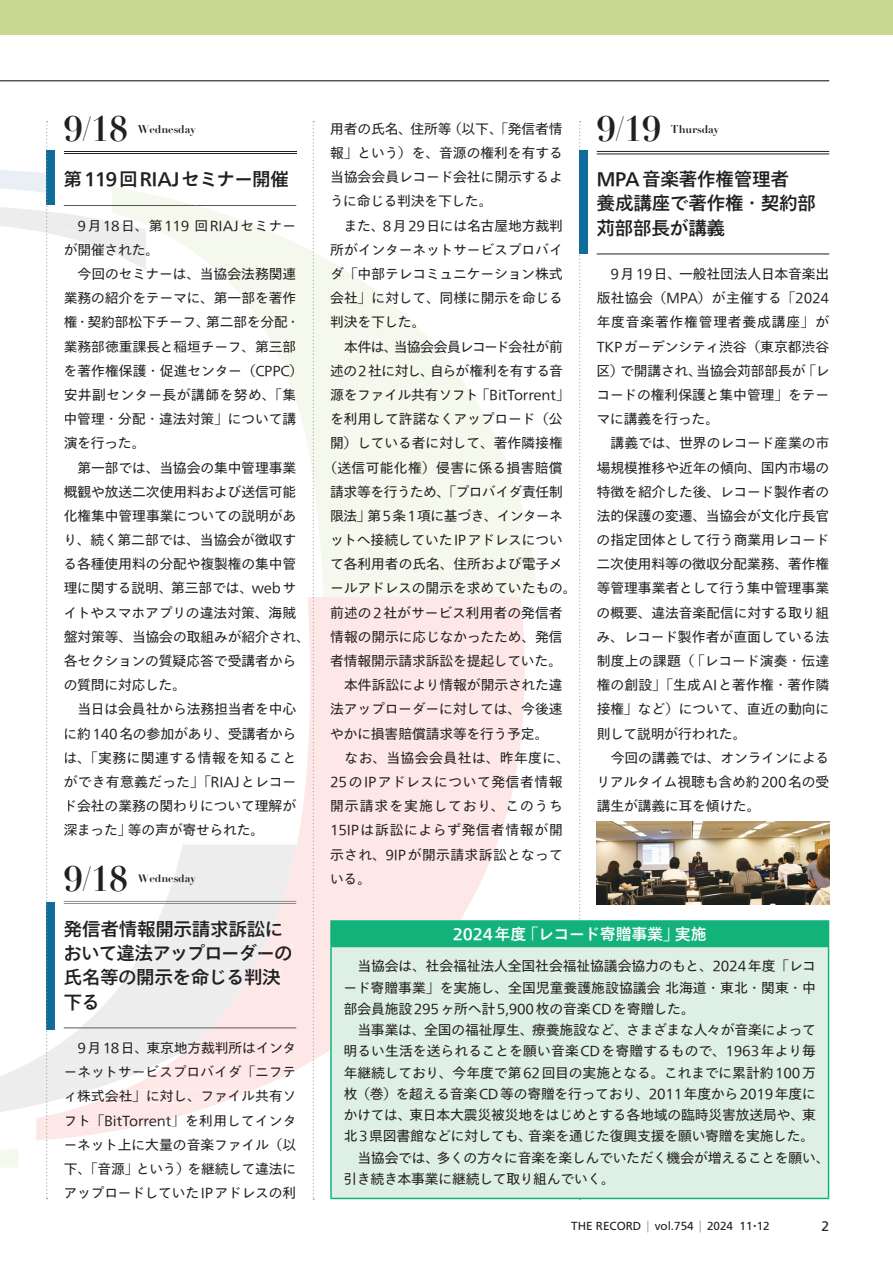
<style>
.page{position:relative;width:893px;height:1263px;background:#fff}
.page>*{position:absolute;margin:0;border:0;box-sizing:border-box;transform-origin:0 0}
.t1{font:700 34.5px "Didot";color:#231f20}
.t2{font:500 18.6px/24.2px "Tazugane Gothic Std N";letter-spacing:-.02em;color:#231f20}
.t3{font:500 15.9px "Tazugane Gothic Std N";letter-spacing:-.01em;color:#fff}
.t4{font:13.8px/24.2px "Tazugane Gothic Std N";letter-spacing:-.01em;color:#231f20}
.t5{font:13.8px "Tazugane Gothic Std N";letter-spacing:-.03em;color:#231f20}
.t6{font:13.8px "Tazugane Gothic Std N";letter-spacing:-.045em;color:#231f20}
.t7{font:13.8px "Tazugane Gothic Std N";letter-spacing:.03em;color:#231f20}
.t8{font:13.8px "Tazugane Gothic Std N";letter-spacing:.05em;color:#231f20}
.t9{font:13.8px "Tazugane Gothic Std N";letter-spacing:.02em;color:#231f20}
.t10{font:13.8px "Tazugane Gothic Std N";letter-spacing:.025em;color:#231f20}
.t11{font:13.8px "Tazugane Gothic Std N";letter-spacing:.035em;color:#231f20}
.t12{font:13.8px "Tazugane Gothic Std N";letter-spacing:.06em;color:#231f20}
.t13{font:13.8px "Frutiger LT Std";color:#231f20}
.t14{font:11.7px "Frutiger LT Std";color:#231f20}
.t15{font:700 11.1px "Didot";letter-spacing:-.005em;color:#231f20}
.s1{font-family:"Koz Min Pr 6 N"}
</style>
<div class="page">
<div style="left:0;top:0;width:893px;height:34px;background:#c9d88e"></div>
<svg style="left:296px;top:188px;width:241px;height:409px;fill:#f5f8ec"></svg>
<svg style="left:296px;top:597px;width:229px;height:544px;background:#fdeaea"></svg>
<img style="left:597px;top:821px;width:232px;height:84px">
<hr style="left:0;top:80px;width:829px;height:1px;background:#231f20">
<svg style="left:313px;top:121px;width:1px;height:1079px"></svg>
<svg style="left:579px;top:121px;width:2px;height:1079px"></svg>
<hr style="left:597px;top:151px;width:232px;height:1px;background:#231f20">
<hr style="left:597px;top:154px;width:232px;height:1px;background:#231f20">
<hr style="left:597px;top:254px;width:232px;height:1px;background:#231f20">
<svg style="left:0;top:121px;width:296px;height:1078px"></svg>
<div style="left:580px;top:150px;width:8px;height:104px;background:#0f6d9c"></div>
<div style="left:331px;top:921px;width:497px;height:25px;background:#13b27b"></div>
<div style="left:331px;top:946px;width:497px;height:252px;background:#deefe6"></div>
<hr style="left:330px;top:922px;width:2px;height:24px;background:#13b27b">
<hr style="left:330px;top:920px;width:499px;height:2px;background:#13b27b">
<svg style="left:828px;top:922px;width:1px;height:24px"></svg>
<hr style="left:330px;top:947px;width:2px;height:251px;background:#13b27b">
<hr style="left:330px;top:946px;width:499px;height:1px;background:#13b27b">
<hr style="left:828px;top:947px;width:1px;height:251px;background:#13b27b">
<hr style="left:330px;top:1198px;width:499px;height:1px;background:#13b27b">
<h1 class="t1" style="left:64px;top:107px;width:66px">9/18</h1>
<p class="t15" style="left:138px;top:122px;width:59px">Wednesday</p>
<h2 class="t2" style="left:64px;top:169px;width:227px">第119回RIAJセミナー開催</h2>
<p class="t4" style="left:63px;top:214px;width:248px">　9月18日、第119 回RIAJセミナーが開催された。<br>　今回のセミナーは、当協会法務関連業務の紹介をテーマに、第一部を著作権・契約部松下チーフ、第二部を分配・業務部徳重課長と稲垣チーフ、第三部を著作権保護・促進センター（CPPC）安井副センター長が講師を努め、「集中管理・分配・違法対策」について講演を行った。<br>　第一部では、当協会の集中管理事業概観や放送二次使用料および送信可能化権集中管理事業についての説明があり、続く第二部では、当協会が徴収する各種使用料の分配や複製権の集中管理に関する説明、第三部では、webサイトやスマホアプリの違法対策、海賊盤対策等、当協会の取組みが紹介され、各セクションの質疑応答で受講者からの質問に対応した。<br>　当日は会員社から法務担当者を中心に約140名の参加があり、受講者からは、「実務に関連する情報を知ることができ有意義だった」「RIAJとレコード会社の業務の関わりについて理解が深まった」等の声が寄せられた。</p>
<h1 class="t1" style="left:64px;top:857px;width:66px">9/18</h1>
<p class="t15" style="left:138px;top:871px;width:59px">Wednesday</p>
<h2 class="t2" style="left:63px;top:918px;width:231px">発信者情報開示請求訴訟において違法アップローダーの氏名等の開示を命じる判決下る</h2>
<p class="t4" style="left:64px;top:1036px;width:234px;text-align:justify">　9月18日、東京地方裁判所はインターネットサービスプロバイダ「ニフティ株式会社」に対し、ファイル共有ソフト「BitTorrent」を利用してインターネット上に大量の音楽ファイル（以下、「音源」という）を継続して違法にアップロードしていたIPアドレスの利</p>
<p class="t4" style="left:330px;top:117px;width:234px">用者の氏名、住所等（以下、「発信者情</p>
<p class="t4" style="left:330px;top:142px;width:234px">報」という）を、音源の権利を有する</p>
<p class="t4" style="left:330px;top:166px;width:234px">当協会会員レコード会社に開示するよ</p>
<p class="t4" style="left:330px;top:190px;width:164px">うに命じる判決を下した。</p>
<p class="t4" style="left:330px;top:214px;width:234px">　また、8月29日には名古屋地方裁判</p>
<p class="t4" style="left:330px;top:238px;width:234px">所がインターネットサービスプロバイ</p>
<p class="t4" style="left:330px;top:263px;width:234px">ダ「中部テレコミュニケーション株式</p>
<p class="t4" style="left:330px;top:287px;width:234px">会社」に対して、同様に開示を命じる</p>
<p class="t4" style="left:330px;top:311px;width:97px">判決を下した。</p>
<p class="t6" style="left:330px;top:337px;width:234px">　本件は、当協会会員レコード会社が前</p>
<p class="t5" style="left:330px;top:361px;width:235px">述の2社に対し、自らが権利を有する音</p>
<p class="t4" style="left:330px;top:383px;width:241px">源をファイル共有ソフト「BitTorrent」</p>
<p class="t4" style="left:330px;top:408px;width:234px">を利用して許諾なくアップロード（公</p>
<p class="t4" style="left:330px;top:432px;width:234px">開）している者に対して、著作隣接権</p>
<p class="t10" style="left:323px;top:458px;width:241px">（送信可能化権）侵害に係る損害賠償</p>
<p class="t5" style="left:330px;top:482px;width:234px">請求等を行うため、「プロバイダ責任制</p>
<p class="t5" style="left:330px;top:506px;width:234px">限法」第5条1項に基づき、インターネ</p>
<p class="t4" style="left:330px;top:529px;width:234px">ットへ接続していたIPアドレスについ</p>
<p class="t4" style="left:330px;top:553px;width:234px">て各利用者の氏名、住所および電子メ</p>
<p class="t4" style="left:330px;top:577px;width:248px">ールアドレスの開示を求めていたもの。</p>
<p class="t4" style="left:330px;top:601px;width:234px">前述の2社がサービス利用者の発信者</p>
<p class="t4" style="left:330px;top:625px;width:234px">情報の開示に応じなかったため、発信</p>
<p class="t4" style="left:330px;top:649px;width:233px">者情報開示請求訴訟を提起していた。</p>
<p class="t4" style="left:330px;top:674px;width:234px">　本件訴訟により情報が開示された違</p>
<p class="t4" style="left:330px;top:698px;width:234px">法アップローダーに対しては、今後速</p>
<p class="t4" style="left:330px;top:722px;width:220px">やかに損害賠償請求等を行う予定。</p>
<p class="t11" style="left:330px;top:748px;width:241px">　なお、当協会会員社は、昨年度に、</p>
<p class="t7" style="left:330px;top:772px;width:234px">25のIPアドレスについて発信者情報</p>
<p class="t12" style="left:330px;top:796px;width:234px">開示請求を実施しており、このうち</p>
<p class="t8" style="left:330px;top:820px;width:234px">15IPは訴訟によらず発信者情報が開</p>
<p class="t9" style="left:330px;top:845px;width:234px">示され、9IPが開示請求訴訟となって</p>
<p class="t4" style="left:330px;top:867px;width:42px">いる。</p>
<h1 class="t1" style="left:597px;top:107px;width:66px">9/19</h1>
<p class="t15" style="left:671px;top:122px;width:50px">Thursday</p>
<h2 class="t2" style="left:596px;top:169px;width:221px">MPA音楽著作権管理者<br>養成講座で著作権・契約部苅部部長が講義</h2>
<p class="t4" style="left:596px;top:263px;width:235px">　9月19日、一般社団法人日本音楽出版社協会（MPA）が主催する「2024年度音楽著作権管理者養成講座」が<br>TKPガーデンシティ渋谷（東京都渋谷区）で開講され、当協会苅部部長が「レコードの権利保護と集中管理」をテーマに講義を行った。<br>　講義では、世界のレコード産業の市場規模推移や近年の傾向、国内市場の特徴を紹介した後、レコード製作者の法的保護の変遷、当協会が文化庁長官の指定団体として行う商業用レコード二次使用料等の徴収分配業務、著作権等管理事業者として行う集中管理事業の概要、違法音楽配信に対する取り組み、レコード製作者が直面している法制度上の課題（「レコード演奏・伝達権の創設」「生成AIと著作権・著作隣接権」など）について、直近の動向に則して説明が行われた。<br>　今回の講義では、オンラインによるリアルタイム視聴も含め約200名の受講生が講義に耳を傾けた。</p>
<p class="t3" style="left:453px;top:923px;width:255px">2024年度 「レコード寄贈事業」実施</p>
<p class="t4" style="left:344px;top:956px;width:487px;line-height:21.3px">　当協会は、社会福祉法人全国社会福祉協議会協力のもと、2024年度「レコード寄贈事業」を実施し、全国児童養護施設協議会 北海道・東北・関東・中部会員施設295ヶ所へ計5,900枚の音楽CDを寄贈した。<br>　当事業は、全国の福祉厚生、療養施設など、さまざまな人々が音楽によって明るい生活を送られることを願い音楽CDを寄贈するもので、1963年より毎年継続しており、今年度で第62回目の実施となる。これまでに累計約100万枚（巻）を超える音楽CD等の寄贈を行っており、2011年度から2019年度にかけては、東日本大震災被災地をはじめとする各地域の臨時災害放送局や、東北3県図書館などに対しても、音楽を通じた復興支援を願い寄贈を実施した。　当協会では、多くの方々に音楽を楽しんでいただく機会が増えることを願い、引き続き本事業に継続して取り組んでいく。</p>
<p class="t14" style="left:571px;top:1219px;width:200px">THE RECORD<span class="s1">｜</span>vol.754<span class="s1">｜</span>2024 11 <sup>•</sup> 12</p>
<p class="t13" style="left:821px;top:1218px;width:9px">2</p>
</div>
